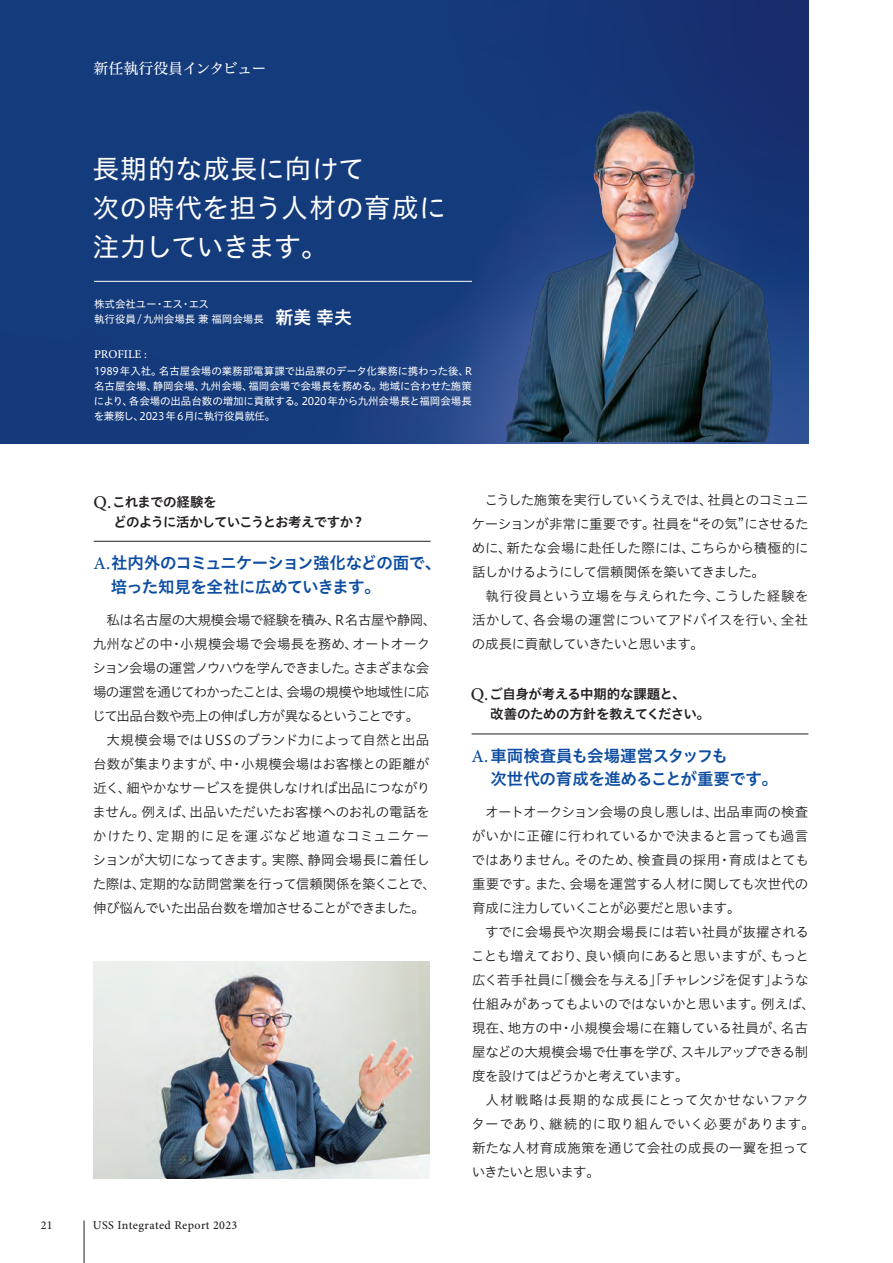
<style>
.page{position:relative;width:893px;height:1263px;background:#fff}
.page>*{position:absolute;margin:0;border:0;box-sizing:border-box;transform-origin:0 0}
.t1{font:27px/39px "Hiragino UD Sans Std W4";letter-spacing:.01em;color:#fff}
.t2{font:16.5px/23.2px "Hiragino UD Sans Std W6";letter-spacing:-.035em;color:#0d4da1}
.t3{font:15px "Hiragino UD Serif Std W4";letter-spacing:-.05em;color:#fff}
.t4{font:13.5px/24px "Hiragino UD Sans Std W3";letter-spacing:-.025em;color:#231f20;text-align:justify}
.t5{font:13.5px/24px "Hiragino UD Sans Std W3";letter-spacing:-.045em;color:#231f20}
.t6{font:13.5px/24px "Hiragino UD Sans Std W3";letter-spacing:.02em;color:#231f20}
.t7{font:13.5px/20.2px "Hiragino UD Sans Std W6";letter-spacing:-.04em;color:#231f20}
.t8{font:13.5px/20.2px "Hiragino UD Sans Std W6";letter-spacing:-.065em;color:#231f20}
.t9{font:500 12px "Minion Pro";letter-spacing:.03em;color:#231f20}
.t10{font:500 12px "Minion Pro";color:#fff}
.t11{font:10.5px/15px "Hiragino UD Sans Std W4";letter-spacing:-.015em;color:#fff}
.s1{font-family:"Hiragino UD Sans Std W6";font-size:18px}
.s2{font-family:"Minion Pro";font-weight:500;font-size:18px}
</style>
<div class="page">
<div style="left:0;top:0;width:808px;height:443px;background:#143b7c"></div>
<img style="left:489px;top:110px;width:320px;height:332px">
<hr style="left:94px;top:281px;width:378px;height:1px;background:#fff">
<hr style="left:94px;top:541px;width:336px;height:1px;background:#231f20">
<hr style="left:472px;top:734px;width:336px;height:1px;background:#231f20">
<img style="left:94px;top:962px;width:335px;height:216px">
<hr style="left:84px;top:1220px;width:1px;height:43px;background:#231f20">
<p class="t3" style="left:93px;top:57px;width:174px">新任執行役員インタビュー</p>
<h1 class="t1" style="left:92px;top:148px;width:355px">長期的な成長に向けて<br>次の時代を担う人材の育成に注力していきます。</h1>
<p class="t11" style="left:94px;top:296px;width:260px">株式会社ユー・エス・エス<br>執行役員/九州会場長 兼 福岡会場長 <span class="s1">新美 幸夫</span></p>
<p class="t10" style="left:94px;top:346px;width:54px">PROFILE :</p>
<p class="t11" style="left:94px;top:363px;width:380px;text-align:justify">1989年入社。名古屋会場の業務部電算課で出品票のデータ化業務に携わった後、R名古屋会場、静岡会場、九州会場、福岡会場で会場長を務める。地域に合わせた施策により、各会場の出品台数の増加に貢献する。2020年から九州会場長と福岡会場長を兼務し、2023年6月に執行役員就任。</p>
<p class="t8" style="left:94px;top:491px;width:273px"><span class="s2">Q.</span>これまでの経験を<br>　 どのように活かしていこうとお考えですか？</p>
<p class="t2" style="left:111px;top:551px;width:332px;text-indent:-17px"><span class="s2">A.</span>社内外のコミュニケーション強化などの面で、培った知見を全社に広めていきます。</p>
<p class="t5" style="left:92px;top:607px;width:345px;text-indent:14px">私は名古屋の大規模会場で経験を積み、R名古屋や静岡、九州などの中・小規模会場で会場長を務め、オートオークション会場の運営ノウハウを学んできました。さまざまな会場の運営を通じてわかったことは、会場の規模や地域性に応じて出品台数や売上の伸ばし方が異なるということです。</p>
<p class="t4" style="left:93px;top:727px;width:345px;text-align:left;text-indent:14px">大規模会場ではUSSのブランド力によって自然と出品台数が集まりますが、中・小規模会場はお客様との距離が近く、細やかなサービスを提供しなければ出品につながりません。例えば、出品いただいたお客様へのお礼の電話をかけたり、定期的に足を運ぶなど地道なコミュニケーションが大切になってきます。実際、静岡会場長に着任した際は、定期的な訪問営業を行って信頼関係を築くことで、伸び悩んでいた出品台数を増加させることができました。</p>
<p class="t9" style="left:41px;top:1217px;width:13px">21</p>
<p class="t9" style="left:93px;top:1216px;width:146px">USS Integrated Report 2023</p>
<p class="t4" style="left:472px;top:487px;width:339px;text-indent:13px">こうした施策を実行していくうえでは、社員とのコミュニケーションが非常に重要です。社員を“その気”にさせるために、新たな会場に赴任した際には、こちらから積極的に話しかけるようにして信頼関係を築いてきました。</p>
<p class="t4" style="left:472px;top:583px;width:338px;text-indent:14px">執行役員という立場を与えられた今、こうした経験を活かして、各会場の運営についてアドバイスを行い、全社の成長に貢献していきたいと思います。</p>
<p class="t7" style="left:490px;top:683px;width:221px;text-indent:-19px"><span class="s2">Q.</span>ご自身が考える中期的な課題と、<br>改善のための方針を教えてください。</p>
<p class="t2" style="left:490px;top:743px;width:289px;text-indent:-19px"><span class="s2">A.</span>車両検査員も会場運営スタッフも<br>次世代の育成を進めることが重要です。</p>
<p class="t4" style="left:472px;top:799px;width:339px;text-indent:14px">オートオークション会場の良し悪しは、出品車両の検査がいかに正確に行われているかで決まると言っても過言ではありません。そのため、検査員の採用・育成はとても重要です。また、会場を運営する人材に関しても次世代の育成に注力していくことが必要だと思います。</p>
<p class="t4" style="left:471px;top:919px;width:345px;text-align:left;text-indent:14px">すでに会場長や次期会場長には若い社員が抜擢されることも増えており、良い傾向にあると思いますが、もっと広く若手社員に「機会を与える」「チャレンジを促す」ような仕組みがあってもよいのではないかと思います。例えば、現在、地方の中・小規模会場に在籍している社員が、名古屋などの大規模会場で仕事を学び、スキルアップできる制度を設けてはどうかと考えています。</p>
<p class="t6" style="left:471px;top:1087px;width:345px;text-indent:14px">人材戦略は長期的な成長にとって欠かせないファクターであり、継続的に取り組んでいく必要があります。新たな人材育成施策を通じて会社の成長の一翼を担っていきたいと思います。</p>
</div>
